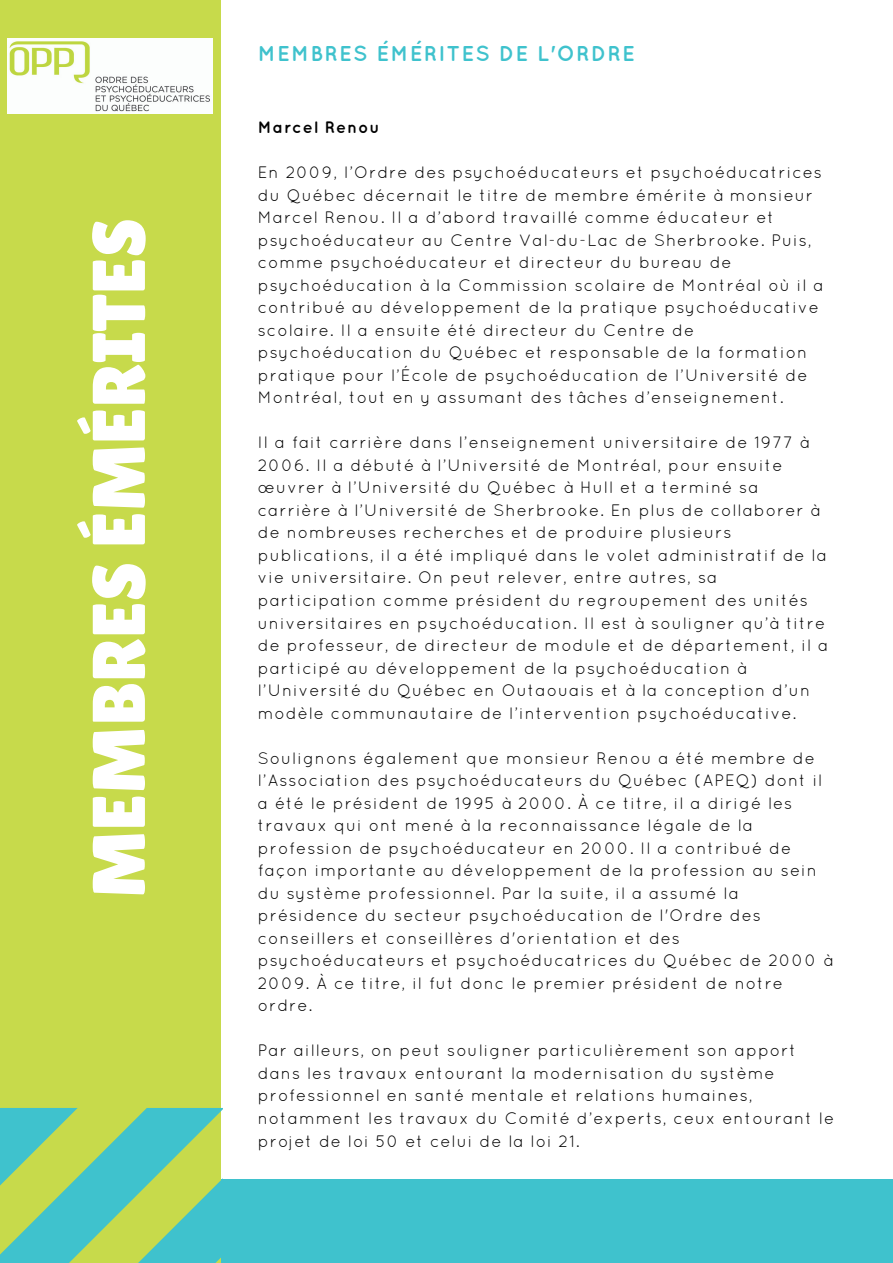
<style>
.page{position:relative;width:893px;height:1263px;background:#fff}
.page>*{position:absolute;margin:0;border:0;box-sizing:border-box;transform-origin:0 0}
.t1{font:74.55px "Lilita One";color:#fff}
.t2{font:700 21.45px "Quicksand";letter-spacing:.06em;color:#3fc2cd}
.t3{font:16.5px/22.5px "Quicksand";letter-spacing:.06em;color:#000}
.t4{font:700 16.5px "Quicksand";letter-spacing:.06em;color:#000}
</style>
<div class="page">
<div style="left:0;top:1179px;width:893px;height:84px;background:#3fc2cd"></div>
<div style="left:0;top:0;width:221px;height:1263px;background:#c7da4b"></div>
<svg style="left:0;top:1108px;width:223px;height:155px"></svg>
<img style="left:8px;top:38px;width:205px;height:76px">
<h1 class="t1" style="left:76px;top:898px;width:682px;rotate:-90deg">MEMBRES ÉMÉRITES</h1>
<h2 class="t2" style="left:258px;top:41px;width:379px">MEMBRES ÉMÉRITES DE L'ORDRE</h2>
<p class="t4" style="left:258px;top:117px;width:123px">Marcel Renou</p>
<p class="t3" style="left:258px;top:161px;width:567px">En 2009, l’Ordre des psychoéducateurs et psychoéducatrices du Québec décernait le titre de membre émérite à monsieur Marcel Renou. Il a d’abord travaillé comme éducateur et psychoéducateur au Centre Val-du-Lac de Sherbrooke. Puis, comme psychoéducateur et directeur du bureau de psychoéducation à la Commission scolaire de Montréal où il a contribué au développement de la pratique psychoéducative scolaire. Il a ensuite été directeur du Centre de psychoéducation du Québec et responsable de la formation pratique pour l’École de psychoéducation de l’Université de Montréal, tout en y assumant des tâches d’enseignement.</p>
<p class="t3" style="left:258px;top:431px;width:572px">Il a fait carrière dans l’enseignement universitaire de 1977 à 2006. Il a débuté à l’Université de Montréal, pour ensuite œuvrer à l’Université du Québec à Hull et a terminé sa carrière à l’Université de Sherbrooke. En plus de collaborer à de nombreuses recherches et de produire plusieurs publications, il a été impliqué dans le volet administratif de la vie universitaire. On peut relever, entre autres, sa participation comme président du regroupement des unités universitaires en psychoéducation. Il est à souligner qu’à titre de professeur, de directeur de module et de département, il a participé au développement de la psychoéducation à l’Université du Québec en Outaouais et à la conception d’un modèle communautaire de l’intervention psychoéducative.</p>
<p class="t3" style="left:258px;top:746px;width:576px">Soulignons également que monsieur Renou a été membre de l’Association des psychoéducateurs du Québec (APEQ) dont il a été le président de 1995 à 2000. À ce titre, il a dirigé les travaux qui ont mené à la reconnaissance légale de la profession de psychoéducateur en 2000. Il a contribué de façon importante au développement de la profession au sein du système professionnel. Par la suite, il a assumé la présidence du secteur psychoéducation de l'Ordre des conseillers et conseillères d'orientation et des psychoéducateurs et psychoéducatrices du Québec de 2000 à 2009. À ce titre, il fut donc le premier président de notre ordre.</p>
<p class="t3" style="left:258px;top:1039px;width:578px">Par ailleurs, on peut souligner particulièrement son apport dans les travaux entourant la modernisation du système professionnel en santé mentale et relations humaines, notamment les travaux du Comité d’experts, ceux entourant le projet de loi 50 et celui de la loi 21.</p>
</div>
